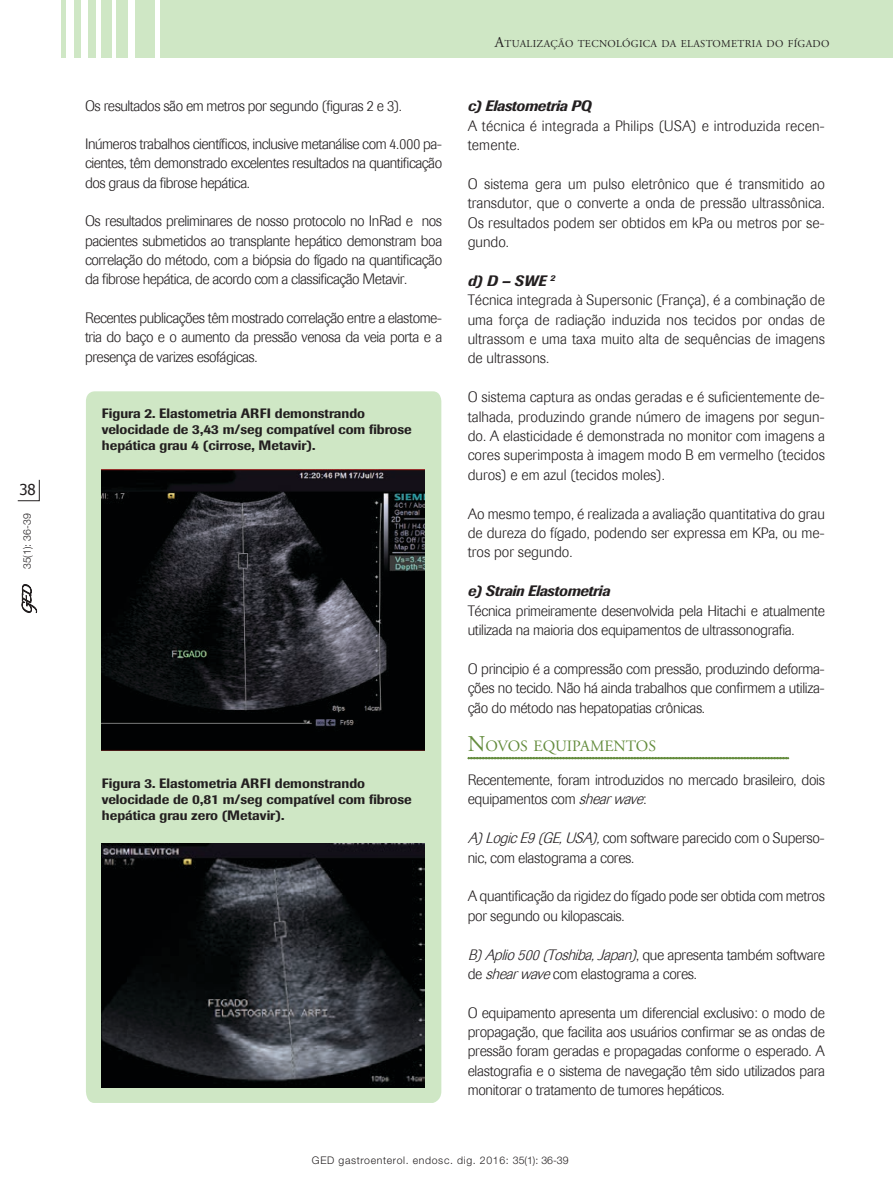
<style>
.page{position:relative;width:893px;height:1191px;background:#fff}
.page>*{position:absolute;margin:0;border:0;box-sizing:border-box;transform-origin:0 0}
.Subtitulo_Artigos_de{font:15.75px "Adobe Garamond";color:#648c3d}
.Texto_Corrido{font:300 15px/19.4px "Imago";letter-spacing:-.02em;color:#231f20;text-align:justify}
.Texto_Corrido-2{font:300 15px/19.4px "Imago";letter-spacing:.01em;color:#231f20}
.Texto_Corrido-3{font:italic 500 15px "Imago";letter-spacing:-.02em;color:#231f20}
.t1{font:15px "Tahoma";color:#231f20}
.t2{font:500 13.5px/16.2px "Imago";color:#231f20}
.t3{font:300 10.5px "Helvetica Neue";letter-spacing:.06em;color:#231f20}
.t4{font:10.5px "Adobe Garamond";letter-spacing:.03em;color:#231f20}
.s1{font-size:15px}
.s2{font-size:22.5px}
.s3{font-style:italic}
</style>
<div class="page">
<svg style="left:468px;top:757px;width:321px;height:2px"></svg>
<div style="left:86px;top:391px;width:355px;height:712px;background:#cfe7c5"></div>
<img style="left:101px;top:469px;width:323px;height:282px">
<img style="left:101px;top:843px;width:323px;height:244px">
<div style="left:116px;top:0;width:12px;height:58px;background:#cfe7c5"></div>
<div style="left:135px;top:0;width:19px;height:58px;background:#cfe7c5"></div>
<div style="left:160px;top:0;width:733px;height:58px;background:#cfe7c5"></div>
<div style="left:101px;top:0;width:10px;height:58px;background:#cfe7c5"></div>
<div style="left:89px;top:0;width:7px;height:58px;background:#cfe7c5"></div>
<div style="left:75px;top:0;width:6px;height:58px;background:#cfe7c5"></div>
<hr style="left:62px;top:0;width:4px;height:58px;background:#cfe7c5">
<svg style="left:17px;top:479px;width:23px;height:22px"></svg>
<svg style="left:22px;top:584px;width:15px;height:29px"></svg>
<div style="left:6px;top:483px;width:30px;height:15px;background:#fff"></div>
<p class="t1" style="left:19px;top:479px;width:18px">38</p>
<p class="t1" style="left:19px;top:480px;width:18px">52</p>
<p class="t3" style="left:21px;top:569px;width:57px;rotate:-90deg">35(1): 36-39</p>
<p class="Texto_Corrido" style="left:85px;top:96px;width:318px">Os resultados são em metros por segundo (figuras 2 e 3).</p>
<p class="Texto_Corrido" style="left:85px;top:135px;width:359px">Inúmeros trabalhos científicos, inclusive metanálise com 4.000 pa&shy;cientes, têm demonstrado excelentes resultados na quantificação dos graus da fibrose hepática.</p>
<p class="Texto_Corrido" style="left:85px;top:212px;width:359px">Os resultados preliminares de nosso protocolo no InRad e nos pacientes submetidos ao transplante hepático demonstram boa correlação do método, com a biópsia do fígado na quantificação da fibrose hepática, de acordo com a classificação Metavir.</p>
<p class="Texto_Corrido" style="left:85px;top:308px;width:359px">Recentes publicações têm mostrado correlação entre a elastome&shy;tria do baço e o aumento da pressão venosa da veia porta e a presença de varizes esofágicas.</p>
<p class="t2" style="left:102px;top:404px;width:311px">Figura 2. Elastometria ARFI demonstrando velocidade de 3,43 m/seg compatível com fibrose hepática grau 4 (cirrose, Metavir).</p>
<p class="t2" style="left:102px;top:774px;width:311px">Figura 3. Elastometria ARFI demonstrando velocidade de 0,81 m/seg compatível com fibrose hepática grau zero (Metavir).</p>
<p class="t4" style="left:495px;top:38px;width:336px"><span class="s1">A</span>TUALIZAÇÃO TECNOLÓGICA DA ELASTOMETRIA DO FÍGADO</p>
<p class="Texto_Corrido-3" style="left:468px;top:97px;width:125px">c) Elastometria PQ</p>
<p class="Texto_Corrido-2" style="left:468px;top:116px;width:359px">A técnica é integrada a Philips (USA) e introduzida recen&shy;temente.</p>
<p class="Texto_Corrido" style="left:468px;top:174px;width:359px">O sistema gera um pulso eletrônico que é transmitido ao transdutor, que o converte a onda de pressão ultrassônica.<br>Os resultados podem ser obtidos em kPa ou metros por se&shy;gundo.</p>
<p class="Texto_Corrido-3" style="left:468px;top:271px;width:89px">d) D – SWE <sup>2</sup></p>
<p class="Texto_Corrido" style="left:468px;top:290px;width:359px">Técnica integrada à Supersonic (França), é a combinação de uma força de radiação induzida nos tecidos por ondas de ultrassom e uma taxa muito alta de sequências de imagens de ultrassons.</p>
<p class="Texto_Corrido" style="left:468px;top:387px;width:359px">O sistema captura as ondas geradas e é suficientemente de&shy;talhada, produzindo grande número de imagens por segun&shy;do. A elasticidade é demonstrada no monitor com imagens a cores superimposta à imagem modo B em vermelho (tecidos duros) e em azul (tecidos moles).</p>
<p class="Texto_Corrido" style="left:468px;top:504px;width:359px">Ao mesmo tempo, é realizada a avaliação quantitativa do grau de dureza do fígado, podendo ser expressa em KPa, ou me&shy;tros por segundo.</p>
<p class="Texto_Corrido-3" style="left:468px;top:582px;width:144px">e) Strain Elastometria</p>
<p class="Texto_Corrido" style="left:468px;top:601px;width:359px">Técnica primeiramente desenvolvida pela Hitachi e atualmente utilizada na maioria dos equipamentos de ultrassonografia.</p>
<p class="Texto_Corrido" style="left:468px;top:659px;width:359px">O principio é a compressão com pressão, produzindo deforma&shy;ções no tecido. Não há ainda trabalhos que confirmem a utiliza&shy;ção do método nas hepatopatias crônicas.</p>
<p class="Subtitulo_Artigos_de" style="left:468px;top:737px;width:188px"><span class="s2">N</span>OVOS EQUIPAMENTOS</p>
<p class="Texto_Corrido" style="left:468px;top:770px;width:359px">Recentemente, foram introduzidos no mercado brasileiro, dois equipamentos com <span class="s3">shearwave</span>:</p>
<p class="Texto_Corrido" style="left:468px;top:828px;width:359px"><span class="s3">A)LogicE9(GE,USA),</span>com software parecido com o Superso&shy;nic, com elastograma a cores.</p>
<p class="Texto_Corrido" style="left:468px;top:886px;width:359px">A quantificação da rigidez do fígado pode ser obtida com metros por segundo ou kilopascais.</p>
<p class="Texto_Corrido" style="left:468px;top:945px;width:359px"><span class="s3">B)Aplio500(Toshiba,Japan)</span>, que apresenta também software de <span class="s3">shearwave</span>com elastograma a cores.</p>
<p class="Texto_Corrido" style="left:468px;top:1003px;width:359px">O equipamento apresenta um diferencial exclusivo: o modo de propagação, que facilita aos usuários confirmar se as ondas de pressão foram geradas e propagadas conforme o esperado. A elastografia e o sistema de navegação têm sido utilizados para monitorar o tratamento de tumores hepáticos.</p>
<p class="t3" style="left:312px;top:1153px;width:258px">GED gastroenterol. endosc. dig. 2016: 35(1): 36-39</p>
</div>
